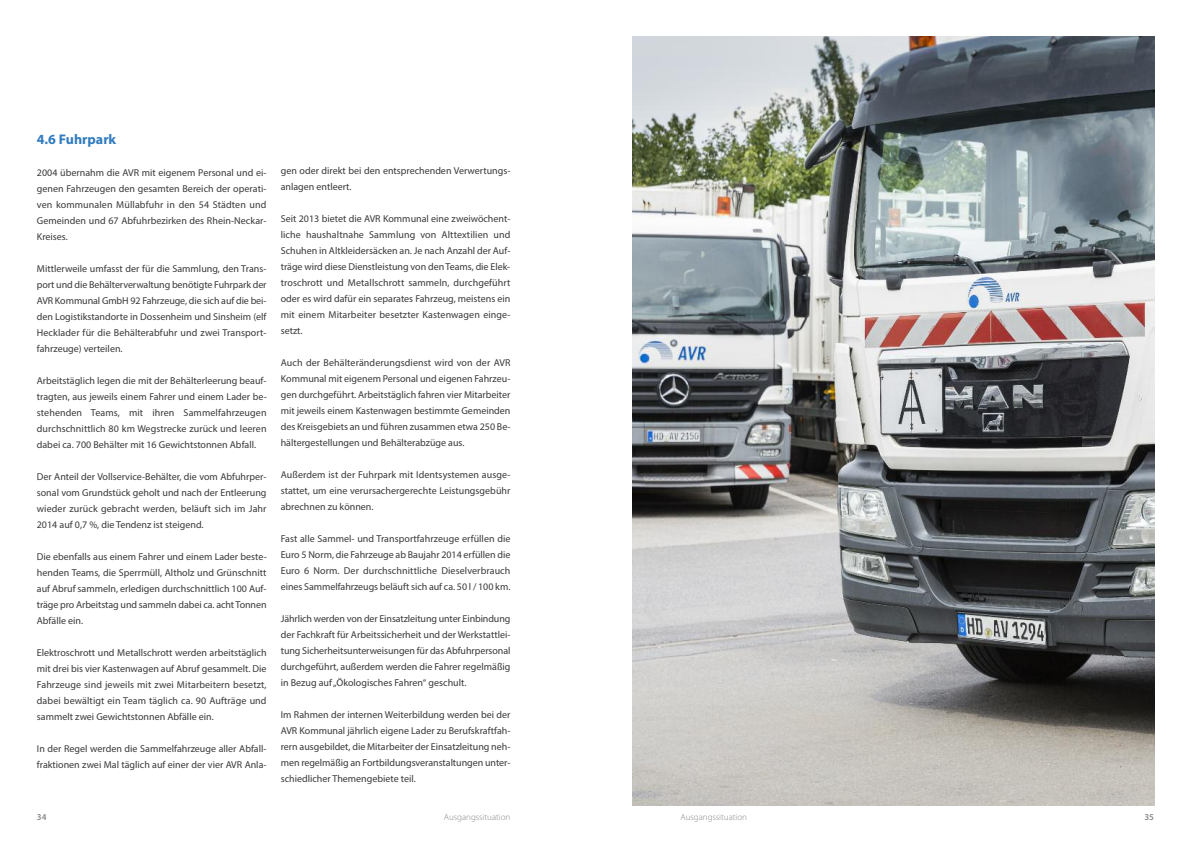
<style>
.page{position:relative;width:1191px;height:842px;background:#fff}
.page>*{position:absolute;margin:0;border:0;box-sizing:border-box;transform-origin:0 0}
.t1{font:700 14px "Myriad Pro";color:#307bbf}
.t2{font:10px/16px "Myriad Pro";color:#39383a;text-align:justify}
.t3{font:300 9px "Myriad Pro";color:#888889}
.t4{font:600 9px "Myriad Pro";color:#888889}
</style>
<div class="page">
<img style="left:632px;top:37px;width:522px;height:768px">
<h1 class="t1" style="left:37px;top:130px;width:81px">4.6 Fuhrpark</h1>
<p class="t2" style="left:37px;top:164px;width:231px">2004 übernahm die AVR mit eigenem Personal und ei&shy;genen Fahrzeugen den gesamten Bereich der operati&shy;ven kommunalen Müllabfuhr in den 54 Städten und Gemeinden und 67 Abfuhrbezirken des Rhein-Neckar-Kreises.</p>
<p class="t2" style="left:37px;top:260px;width:231px">Mittlerweile umfasst der für die Sammlung, den Trans&shy;port und die Behälterverwaltung benötigte Fuhrpark der AVR Kommunal GmbH 92 Fahrzeuge, die sich auf die bei&shy;den Logistikstandorte in Dossenheim und Sinsheim (elf Hecklader für die Behälterabfuhr und zwei Transport&shy;fahrzeuge) verteilen.</p>
<p class="t2" style="left:37px;top:372px;width:231px">Arbeitstäglich legen die mit der Behälterleerung beauf&shy;tragten, aus jeweils einem Fahrer und einem Lader be&shy;stehenden Teams, mit ihren Sammelfahrzeugen durchschnittlich 80 km Wegstrecke zurück und leeren dabei ca. 700 Behälter mit 16 Gewichtstonnen Abfall.</p>
<p class="t2" style="left:37px;top:468px;width:231px">Der Anteil der Vollservice-Behälter, die vom Abfuhrper&shy;sonal vom Grundstück geholt und nach der Entleerung wieder zurück gebracht werden, beläuft sich im Jahr 2014 auf 0,7 %, die Tendenz ist steigend.</p>
<p class="t2" style="left:37px;top:548px;width:231px">Die ebenfalls aus einem Fahrer und einem Lader beste&shy;henden Teams, die Sperrmüll, Altholz und Grünschnitt auf Abruf sammeln, erledigen durchschnittlich 100 Auf&shy;träge pro Arbeitstag und sammeln dabei ca. acht Tonnen Abfälle ein.</p>
<p class="t2" style="left:37px;top:644px;width:231px">Elektroschrott und Metallschrott werden arbeitstäglich mit drei bis vier Kastenwagen auf Abruf gesammelt. Die Fahrzeuge sind jeweils mit zwei Mitarbeitern besetzt, dabei bewältigt ein Team täglich ca. 90 Aufträge und sammelt zwei Gewichtstonnen Abfälle ein.</p>
<p class="t2" style="left:37px;top:740px;width:231px">In der Regel werden die Sammelfahrzeuge aller Abfall&shy;fraktionen zwei Mal täglich auf einer der vier AVR Anla-</p>
<p class="t2" style="left:281px;top:163px;width:231px">gen oder direkt bei den entsprechenden Verwertungs&shy;anlagen entleert.</p>
<p class="t2" style="left:281px;top:211px;width:231px">Seit 2013 bietet die AVR Kommunal eine zweiwöchent&shy;liche haushaltnahe Sammlung von Alttextilien und Schuhen in Altkleidersäcken an. Je nach Anzahl der Auf&shy;träge wird diese Dienstleistung von denTeams, die Elek&shy;troschrott und Metallschrott sammeln, durchgeführt oder es wird dafür ein separates Fahrzeug, meistens ein mit einem Mitarbeiter besetzter Kastenwagen einge&shy;setzt.</p>
<p class="t2" style="left:281px;top:355px;width:231px">Auch der Behälteränderungsdienst wird von der AVR Kommunal mit eigenem Personal und eigenen Fahrzeu&shy;gen durchgeführt. Arbeitstäglich fahren vier Mitarbeiter mit jeweils einem Kastenwagen bestimmte Gemeinden des Kreisgebiets an und führen zusammen etwa 250 Be&shy;hältergestellungen und Behälterabzüge aus.</p>
<p class="t2" style="left:281px;top:467px;width:231px">Außerdem ist der Fuhrpark mit Identsystemen ausge&shy;stattet, um eine verursachergerechte Leistungsgebühr abrechnen zu können.</p>
<p class="t2" style="left:281px;top:531px;width:231px">Fast alle Sammel- und Transportfahrzeuge erfüllen die Euro 5 Norm, die Fahrzeuge ab Baujahr 2014 erfüllen die Euro 6 Norm. Der durchschnittliche Dieselverbrauch eines Sammelfahrzeugs beläuft sich auf ca. 50 l / 100 km.</p>
<p class="t2" style="left:281px;top:611px;width:231px">Jährlich werden von der Einsatzleitung unter Einbindung der Fachkraft für Arbeitssicherheit und der Werkstattlei&shy;tung Sicherheitsunterweisungen für das Abfuhrpersonal durchgeführt, außerdem werden die Fahrer regelmäßig in Bezug auf„Ökologisches Fahren“ geschult.</p>
<p class="t2" style="left:281px;top:707px;width:231px">Im Rahmen der internen Weiterbildung werden bei der AVR Kommunal jährlich eigene Lader zu Berufskraftfah&shy;rern ausgebildet, die Mitarbeiter der Einsatzleitung neh&shy;men regelmäßig an Fortbildungsveranstaltungen unter&shy;schiedlicher Themengebiete teil.</p>
<p class="t4" style="left:37px;top:812px;width:11px">34</p>
<p class="t3" style="left:444px;top:812px;width:68px">Ausgangssituation</p>
<p class="t3" style="left:680px;top:812px;width:68px">Ausgangssituation</p>
<p class="t4" style="left:1144px;top:812px;width:11px">35</p>
</div>
